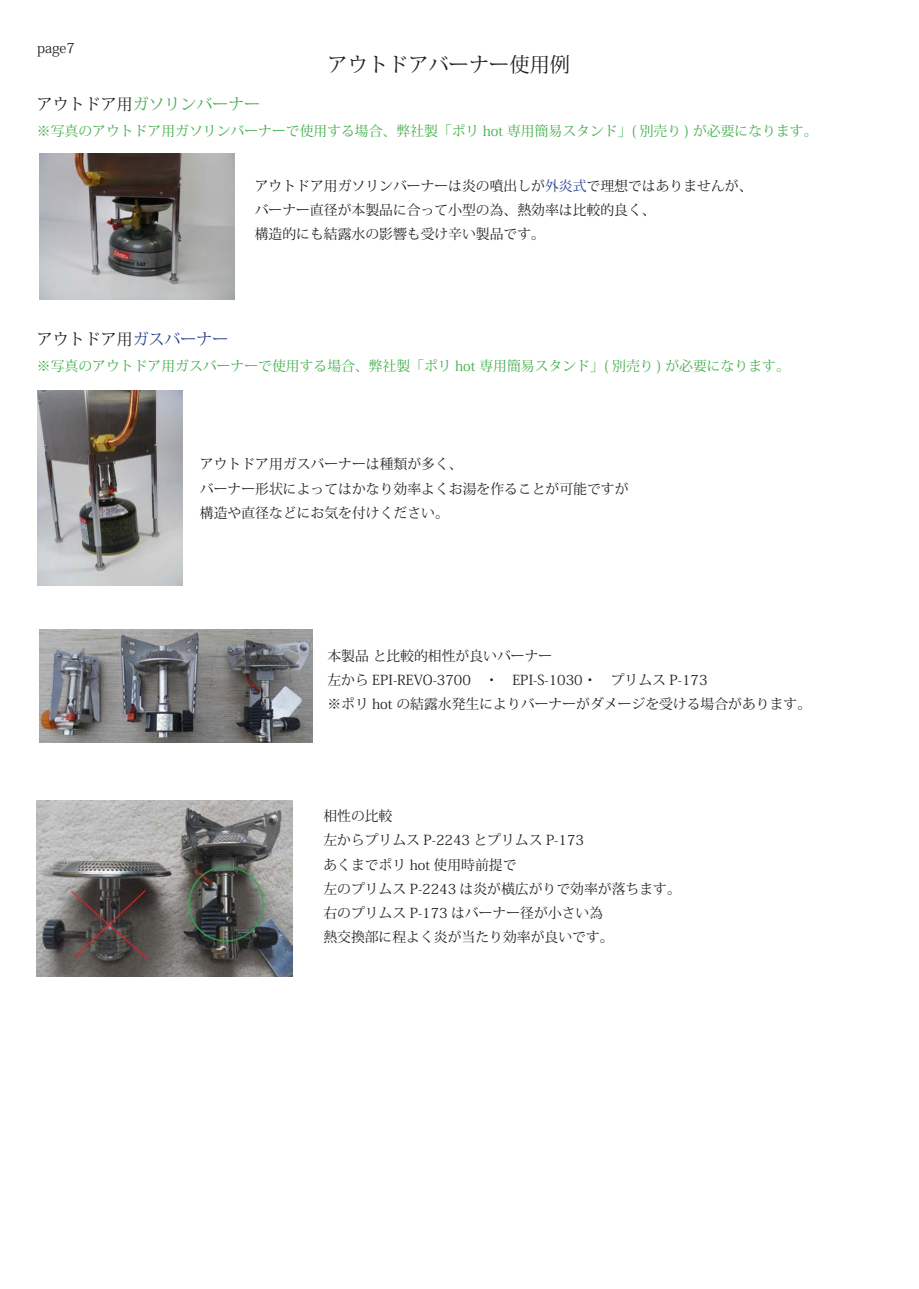
<style>
.page{position:relative;width:919px;height:1289px;background:#fff}
.page>*{position:absolute;margin:0;border:0;box-sizing:border-box;transform-origin:0 0}
.t1{font:20.25px "Koz Min Pro";color:#231f20}
.t2{font:15.9px "Koz Min Pro";color:#40ae49}
.t3{font:15.9px "Koz Min Pro";color:#231f20}
.t4{font:13.8px/24.2px "Koz Min Pro";color:#231f20}
.t5{font:13.8px "Koz Min Pro";color:#40ae49}
.s1{color:#231f20}
.s2{color:#253f8e}
</style>
<div class="page">
<img style="left:40px;top:153px;width:194px;height:146px">
<img style="left:37px;top:390px;width:146px;height:195px">
<img style="left:40px;top:629px;width:272px;height:113px">
<img style="left:37px;top:800px;width:255px;height:176px">
<p class="t4" style="left:37px;top:35px;width:40px">page7</p>
<p class="t1" style="left:327px;top:50px;width:244px">アウトドアバーナー使用例</p>
<p class="t2" style="left:37px;top:93px;width:225px"><span class="s1">アウトドア用</span>ガソリンバーナー</p>
<p class="t5" style="left:37px;top:121px;width:782px">※写真のアウトドア用ガソリンバーナーで使用する場合、弊社製「ポリ hot 専用簡易スタンド」( 別売り ) が必要になります。</p>
<p class="t4" style="left:255px;top:173px;width:499px">アウトドア用ガソリンバーナーは炎の噴出しが<span class="s2">外炎式</span>で理想ではありませんが、バーナー直径が本製品に合って小型の為、熱効率は比較的良く、<br>構造的にも結露水の影響も受け辛い製品です。</p>
<p class="t3" style="left:37px;top:328px;width:193px">アウトドア用<span class="s2">ガスバーナー</span></p>
<p class="t5" style="left:37px;top:356px;width:754px">※写真のアウトドア用ガスバーナーで使用する場合、弊社製「ポリ hot 専用簡易スタンド」( 別売り ) が必要になります。</p>
<p class="t4" style="left:200px;top:452px;width:430px">アウトドア用ガスバーナーは種類が多く、<br>バーナー形状によってはかなり効率よくお湯を作ることが可能ですが構造や直径などにお気を付けください。</p>
<p class="t4" style="left:327px;top:643px;width:485px">本製品 と比較的相性が良いバーナー<br>左から EPI-REVO-3700　・　EPI-S-1030 ・　プリムス P-173<br>※ポリ hot の結露水発生によりバーナーがダメージを受ける場合があります。</p>
<p class="t4" style="left:323px;top:803px;width:359px">相性の比較<br>左からプリムス P-2243 とプリムス P-173<br>あくまでポリ hot 使用時前提で<br>左のプリムス P-2243 は炎が横広がりで効率が落ちます。右のプリムス P-173 はバーナー径が小さい為<br>熱交換部に程よく炎が当たり効率が良いです。</p>
</div>
